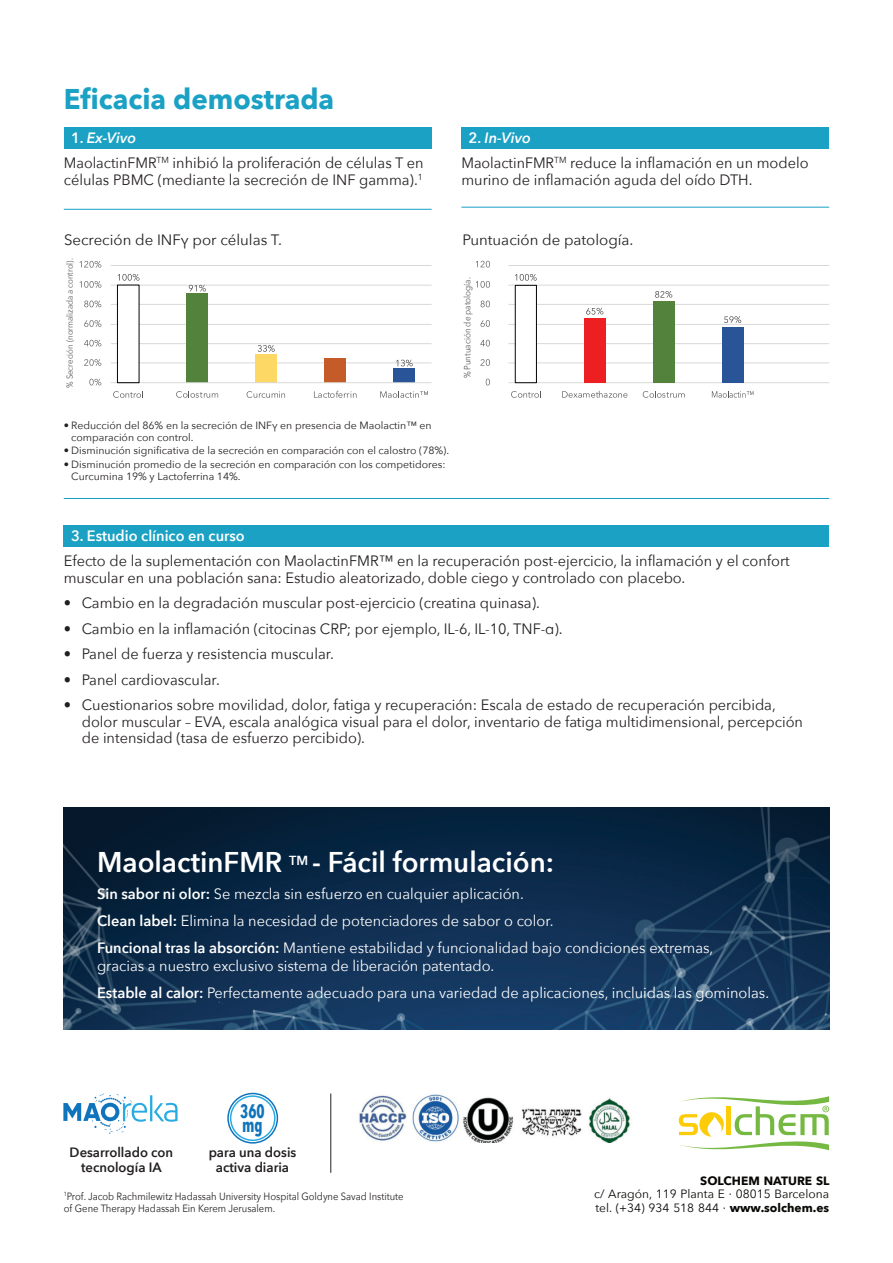
<style>
.page{position:relative;width:893px;height:1263px;background:#fff}
.page>*{position:absolute;margin:0;border:0;box-sizing:border-box;transform-origin:0 0}
.t1{font:600 28.5px "Avenir Next";color:#fff}
.t2{font:700 28.5px "Avenir Next";color:#1aa1c4}
.t3{font:700 19.5px "Avenir Next Condensed";color:#1074bc;scale:.8 1}
.t4{font:15px/16.5px "Avenir Next";color:#231f20}
.t5{font:15px/27px "Avenir Next";color:#fff}
.t6{font:15px/25.5px "Avenir Next";color:#231f20;scale:.95 1}
.t7{font:600 15px "Avenir Next";color:#fff}
.t8{font:600 13.5px/15px "Avenir Next";color:#231f20;text-align:center}
.t9{font:12px/13.5px "Avenir Next";color:#080704}
.t10{font:700 12px "Avenir Next";color:#080704}
.t11{font:10.5px/12px "Avenir Next";color:#231f20}
.t12{font:10.5px/12px "Avenir Next";color:#231f20;scale:.9 1}
.t13{font:9px "Avenir Next";color:#595959;scale:.9 1}
.t14{font:8.7px "Avenir Next";color:#595959;scale:.9 1}
.s1{font-weight:600;color:#fff}
.s2{font-weight:600;font-style:italic;color:#fff}
.s3{font-weight:600}
.s4{font-weight:700}
</style>
<div class="page">
<hr style="left:111px;top:265px;width:321px;height:1px;background:#d9d9d8">
<hr style="left:111px;top:285px;width:321px;height:1px;background:#d9d9d8">
<hr style="left:111px;top:304px;width:321px;height:1px;background:#d9d9d8">
<hr style="left:111px;top:324px;width:321px;height:1px;background:#d9d9d8">
<hr style="left:111px;top:343px;width:321px;height:1px;background:#d9d9d8">
<hr style="left:111px;top:363px;width:321px;height:1px;background:#d9d9d8">
<hr style="left:508px;top:265px;width:321px;height:1px;background:#d9d9d8">
<hr style="left:508px;top:285px;width:321px;height:1px;background:#d9d9d8">
<hr style="left:508px;top:304px;width:321px;height:1px;background:#d9d9d8">
<hr style="left:508px;top:324px;width:321px;height:1px;background:#d9d9d8">
<hr style="left:508px;top:343px;width:321px;height:1px;background:#d9d9d8">
<hr style="left:508px;top:363px;width:321px;height:1px;background:#d9d9d8">
<div style="left:117px;top:285px;width:22px;height:98px;background:#fff"></div>
<div style="left:186px;top:294px;width:22px;height:89px;background:#52823b"></div>
<div style="left:255px;top:354px;width:22px;height:29px;background:#fed865"></div>
<div style="left:324px;top:358px;width:22px;height:25px;background:#c45b28"></div>
<div style="left:393px;top:369px;width:22px;height:14px;background:#295598"></div>
<hr style="left:111px;top:382px;width:321px;height:1px;background:#d9d9d8">
<hr style="left:508px;top:382px;width:321px;height:1px;background:#d9d9d8">
<svg style="left:118px;top:274px;width:21px;height:7px"></svg>
<svg style="left:515px;top:274px;width:22px;height:7px"></svg>
<svg style="left:189px;top:285px;width:17px;height:7px"></svg>
<svg style="left:258px;top:345px;width:17px;height:7px"></svg>
<svg style="left:396px;top:360px;width:17px;height:6px"></svg>
<svg style="left:89px;top:379px;width:12px;height:7px"></svg>
<svg style="left:84px;top:359px;width:17px;height:7px"></svg>
<svg style="left:84px;top:340px;width:17px;height:7px"></svg>
<svg style="left:84px;top:320px;width:17px;height:7px"></svg>
<svg style="left:84px;top:300px;width:17px;height:7px"></svg>
<svg style="left:80px;top:281px;width:21px;height:7px"></svg>
<svg style="left:80px;top:261px;width:21px;height:7px"></svg>
<svg style="left:113px;top:391px;width:30px;height:7px"></svg>
<svg style="left:247px;top:391px;width:38px;height:7px"></svg>
<svg style="left:314px;top:391px;width:43px;height:7px"></svg>
<svg style="left:380px;top:391px;width:48px;height:7px"></svg>
<div style="left:117px;top:285px;width:22px;height:98px;border:1px solid #040503"></div>
<div style="left:515px;top:285px;width:21px;height:98px;background:#fff"></div>
<svg style="left:486px;top:379px;width:4px;height:6px"></svg>
<svg style="left:480px;top:359px;width:10px;height:7px"></svg>
<svg style="left:480px;top:340px;width:10px;height:6px"></svg>
<svg style="left:481px;top:320px;width:9px;height:7px"></svg>
<svg style="left:481px;top:301px;width:9px;height:6px"></svg>
<svg style="left:476px;top:281px;width:14px;height:7px"></svg>
<svg style="left:476px;top:261px;width:14px;height:6px"></svg>
<svg style="left:511px;top:391px;width:30px;height:7px"></svg>
<svg style="left:562px;top:391px;width:65px;height:7px"></svg>
<svg style="left:643px;top:391px;width:42px;height:7px"></svg>
<svg style="left:176px;top:391px;width:42px;height:7px"></svg>
<svg style="left:712px;top:391px;width:41px;height:7px"></svg>
<div style="left:722px;top:327px;width:21px;height:56px;background:#295598"></div>
<div style="left:653px;top:301px;width:21px;height:82px;background:#52823b"></div>
<div style="left:515px;top:285px;width:22px;height:98px;border:1px solid #040503"></div>
<div style="left:584px;top:318px;width:21px;height:64px;background:#ee1f23"></div>
<img style="left:64px;top:807px;width:765px;height:222px">
<svg style="left:586px;top:308px;width:17px;height:7px"></svg>
<svg style="left:655px;top:291px;width:17px;height:7px"></svg>
<svg style="left:724px;top:316px;width:17px;height:7px"></svg>
<div style="left:64px;top:128px;width:368px;height:21px;background:#1aa1c4"></div>
<div style="left:64px;top:526px;width:765px;height:21px;background:#1aa1c4"></div>
<div style="left:461px;top:128px;width:368px;height:21px;background:#1aa1c4"></div>
<hr style="left:64px;top:209px;width:368px;height:1px;background:#1aa1c4">
<hr style="left:64px;top:498px;width:765px;height:1px;background:#1aa1c4">
<hr style="left:330px;top:1093px;width:1px;height:80px;background:#231f20">
<hr style="left:461px;top:207px;width:368px;height:1px;background:#1aa1c4">
<img style="left:359px;top:1094px;width:271px;height:49px">
<svg style="left:63px;top:1093px;width:115px;height:41px"></svg>
<div style="left:227px;top:1093px;width:51px;height:50px;border:2px solid #1074bc;border-radius:50%"></div>
<div style="left:230px;top:1095px;width:46px;height:46px;border:2px solid #29abe2;border-radius:50%"></div>
<svg style="left:679px;top:1096px;width:150px;height:55px"></svg>
<h1 class="t2" style="left:64px;top:81px;width:272px">Eficacia demostrada</h1>
<p class="t6" style="left:64px;top:125px;width:380px;text-indent:7px"><span class="s1">1.</span> <span class="s2">Ex-Vivo<br></span>MaolactinFMR<sup>TM</sup> inhibió la proliferación de células T en</p>
<p class="t4" style="left:64px;top:172px;width:360px">células PBMC (mediante la secreción de INF gamma).<sup>1</sup></p>
<p class="t6" style="left:461px;top:125px;width:367px;text-indent:7px"><span class="s1">2.</span> <span class="s2">In-Vivo<br></span>MaolactinFMR<sup>TM</sup> reduce la inflamación en un modelo</p>
<p class="t4" style="left:461px;top:172px;width:293px">murino de inflamación aguda del oído DTH.</p>
<p class="t4" style="left:64px;top:232px;width:219px">Secreción de INFγ por células T.</p>
<p class="t4" style="left:462px;top:232px;width:173px">Puntuación de patología.</p>
<p class="t14" style="left:64px;top:388px;width:145px;rotate:-90deg">% Secreción (normalizada a control).</p>
<p class="t11" style="left:71px;top:419px;width:362px;text-indent:-8px">• Reducción del 86% en la secreción de INFγ en presencia de Maolactin™ en comparación con control.</p>
<p class="t11" style="left:64px;top:445px;width:387px">• Disminución significativa de la secreción en comparación con el calostro (78%).</p>
<p class="t11" style="left:71px;top:458px;width:376px;text-indent:-8px">• Disminución promedio de la secreción en comparación con los competidores:<br>Curcumina 19% y Lactoferrina 14%.</p>
<p class="t13" style="left:461px;top:378px;width:114px;rotate:-90deg">% Puntuación de patología.</p>
<p class="t7" style="left:71px;top:526px;width:175px">3. Estudio clínico en curso</p>
<p class="t4" style="left:64px;top:553px;width:727px">Efecto de la suplementación con MaolactinFMR™ en la recuperación post-ejercicio, la inflamación y el confort muscular en una población sana: Estudio aleatorizado, doble ciego y controlado con placebo.</p>
<p class="t4" style="left:64px;top:595px;width:478px">• Cambio en la degradación muscular post-ejercicio (creatina quinasa).</p>
<p class="t4" style="left:64px;top:621px;width:500px">• Cambio en la inflamación (citocinas CRP; por ejemplo, IL-6, IL-10, TNF-α).</p>
<p class="t4" style="left:64px;top:646px;width:272px">• Panel de fuerza y resistencia muscular.</p>
<p class="t4" style="left:64px;top:672px;width:157px">• Panel cardiovascular.</p>
<p class="t4" style="left:82px;top:697px;width:723px;text-indent:-18px">• Cuestionarios sobre movilidad, dolor, fatiga y recuperación: Escala de estado de recuperación percibida, dolor muscular – EVA, escala analógica visual para el dolor, inventario de fatiga multidimensional, percepción de intensidad (tasa de esfuerzo percibido).</p>
<h1 class="t1" style="left:97px;top:844px;width:458px">MaolactinFMR <sup>TM</sup> - Fácil formulación:</h1>
<p class="t5" style="left:97px;top:881px;width:618px"><span class="s3">Sin sabor ni olor:</span> Se mezcla sin esfuerzo en cualquier aplicación.<br><span class="s3">Clean label:</span> Elimina la necesidad de potenciadores de sabor o color.<br><span class="s3">Funcional tras la absorción:</span> Mantiene estabilidad y funcionalidad bajo condiciones extremas,</p>
<p class="t5" style="left:97px;top:953px;width:673px">gracias a nuestro exclusivo sistema de liberación patentado.<br><span class="s3">Estable al calor:</span> Perfectamente adecuado para una variedad de aplicaciones, incluidas las gominolas.</p>
<h2 class="t3" style="left:240px;top:1098px;width:32px">360</h2>
<h2 class="t3" style="left:242px;top:1112px;width:27px">mg</h2>
<p class="t8" style="left:70px;top:1145px;width:105px">Desarrollado con tecnología IA</p>
<p class="t8" style="left:209px;top:1145px;width:89px">para una dosis activa diaria</p>
<p class="t12" style="left:64px;top:1190px;width:379px"><sup>1</sup>Prof. Jacob Rachmilewitz Hadassah University Hospital Goldyne Savad Institute of Gene Therapy Hadassah Ein Kerem Jerusalem.</p>
<p class="t10" style="left:700px;top:1173px;width:131px">SOLCHEM NATURE SL</p>
<p class="t9" style="left:594px;top:1188px;width:236px">c/ Aragón, 119 Planta E · 08015 Barcelona tel. (+34) 934 518 844 · <span class="s4">www.solchem.es</span></p>
</div>
